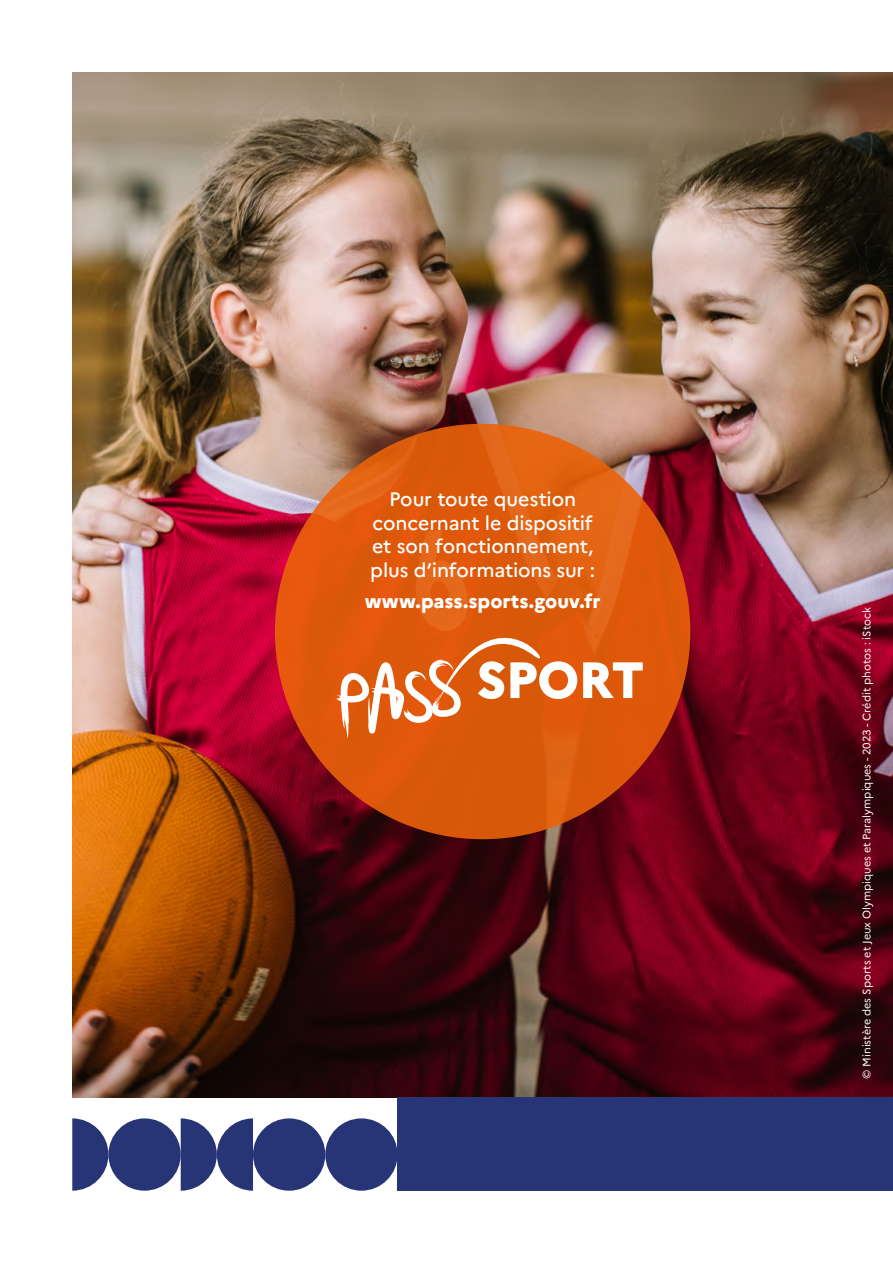
<style>
.page{position:relative;width:893px;height:1263px;background:#fff}
.page>*{position:absolute;margin:0;border:0;box-sizing:border-box;transform-origin:0 0}
.t1{font:500 19.5px/23.4px "Marianne";letter-spacing:-.01em;color:#fff;text-align:center}
.t2{font:800 19.5px "Marianne";color:#fff}
.t3{font:10.8px "Marianne";color:#fff}
</style>
<div class="page">
<img style="left:72px;top:72px;width:821px;height:1025px">
<svg style="left:275px;top:424px;width:415px;height:415px;background:#de5b0c"></svg>
<div style="left:398px;top:1097px;width:495px;height:94px;background:#273475"></div>
<div style="left:325px;top:1118px;width:73px;height:73px;background:#273475;border-radius:50%"></div>
<div style="left:253px;top:1118px;width:72px;height:73px;background:#273475;border-radius:50%"></div>
<div style="left:108px;top:1118px;width:73px;height:73px;background:#273475;border-radius:50%"></div>
<svg style="left:72px;top:1118px;width:36px;height:73px"></svg>
<svg style="left:181px;top:1118px;width:72px;height:73px"></svg>
<svg style="left:337px;top:638px;width:240px;height:100px"></svg>
<svg style="left:583px;top:662px;width:60px;height:36px"></svg>
<p class="t1" style="left:370px;top:488px;width:226px">Pour toute question concernant le dispositif et son fonctionnement, plus d’informations sur :</p>
<p class="t2" style="left:365px;top:589px;width:237px">www.pass.sports.gouv.fr</p>
<p class="t3" style="left:860px;top:1079px;width:473px;rotate:-90deg">© Ministère des Sports et Jeux Olympiques et Paralympiques - 2023 - Crédit photos : iStock</p>
</div>
